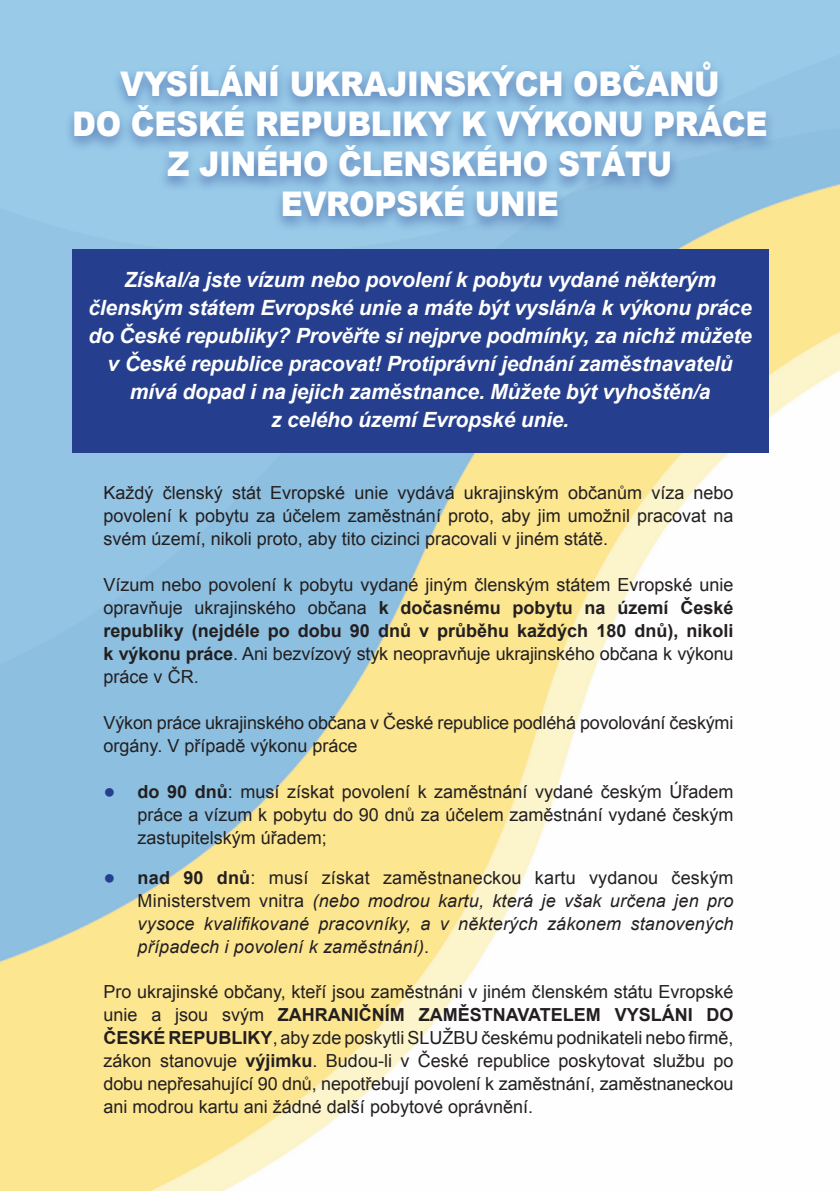
<style>
.page{position:relative;width:840px;height:1191px;background:#fff}
.page>*{position:absolute;margin:0;border:0;box-sizing:border-box;transform-origin:0 0}
.t1{font:900 34px/40px "Arial";letter-spacing:-.01em;color:#fff;text-align:center;scale:.9 1}
.t2{font:italic 700 21px/28px "Arial";letter-spacing:-.01em;color:#fff;text-align:center}
.t3{font:18px/23px "Arial";color:#231f20;text-align:justify}
.t4{font:italic 18px/23px "Arial";letter-spacing:.01em;color:#231f20;text-align:justify}
.s1{font-weight:700}
.s2{font-size:20px;color:#253f8e}
.s3{font-style:normal;font-size:20px;color:#253f8e}
.s4{font-weight:700;font-style:normal}
.s5{font-style:normal}
</style>
<div class="page">
<img style="left:0;top:0;width:839px;height:1191px">
<div style="left:72px;top:249px;width:695px;height:204px;background:#253f8e"></div>
<div style="left:64px;top:58px;width:713px;height:175px;background:#253f8e;opacity:.5"></div>
<p class="t1" style="left:72px;top:63px;width:773px">VYSÍLÁNÍ UKRAJINSKÝCH OBČANŮ<br>DO ČESKÉ REPUBLIKY K VÝKONU PRÁCE<br>Z JINÉHO ČLENSKÉHO STÁTU<br>EVROPSKÉ UNIE</p>
<p class="t2" style="left:88px;top:266px;width:664px">Získal/a jste vízum nebo povolení k pobytu vydané některým členským státem Evropské unie a máte být vyslán/a k výkonu práce do České republiky? Prověřte si nejprve podmínky, za nichž můžete v České republice pracovat! Protiprávní jednání zaměstnavatelů mívá dopad i na jejich zaměstnance. Můžete být vyhoštěn/a<br>z celého území Evropské unie.</p>
<p class="t3" style="left:103px;top:482px;width:631px">Každý členský stát Evropské unie vydává ukrajinským občanům víza nebo povolení k pobytu za účelem zaměstnání proto, aby jim umožnil pracovat na svém území, nikoli proto, aby tito cizinci pracovali v jiném státě.</p>
<p class="t3" style="left:103px;top:573px;width:631px">Vízum nebo povolení k pobytu vydané jiným členským státem Evropské unie opravňuje ukrajinského občana <span class="s1">k dočasnému pobytu na území České republiky (nejdéle po dobu 90 dnů v průběhu každých 180 dnů), nikoli k výkonu práce</span>. Ani bezvízový styk neopravňuje ukrajinského občana k výkonu práce v ČR.</p>
<p class="t3" style="left:103px;top:711px;width:631px">Výkon práce ukrajinského občana v České republice podléhá povolování českými orgány. V případě výkonu práce</p>
<p class="t3" style="left:137px;top:780px;width:597px;text-indent:-34px"><span class="s2">●</span> <span class="s1">do 90 dnů</span>: musí získat povolení k zaměstnání vydané českým Úřadem práce a vízum k pobytu do 90 dnů za účelem zaměstnání vydané českým zastupitelským úřadem;</p>
<p class="t4" style="left:137px;top:866px;width:597px;text-indent:-34px"><span class="s3">●</span> <span class="s4">nad 90 dnů</span><span class="s5">: musí získat zaměstnaneckou kartu vydanou českým Ministerstvem vnitra</span> (nebo modrou kartu, která je však určena jen pro vysoce kvalifikované pracovníky, a v některých zákonem stanovených případech i povolení k zaměstnání)<span class="s5">.</span></p>
<p class="t3" style="left:103px;top:980px;width:631px">Pro ukrajinské občany, kteří jsou zaměstnáni v jiném členském státu Evropské unie a jsou svým <span class="s1">ZAHRANIČNÍM ZAMĚSTNAVATELEM VYSLÁNI DO ČESKÉ REPUBLIKY</span>, aby zde poskytli SLUŽBU českému podnikateli nebo firmě, zákon stanovuje <span class="s1">výjimku</span>. Budou-li v České republice poskytovat službu po dobu nepřesahující 90 dnů, nepotřebují povolení k zaměstnání, zaměstnaneckou ani modrou kartu ani žádné další pobytové oprávnění.</p>
</div>
